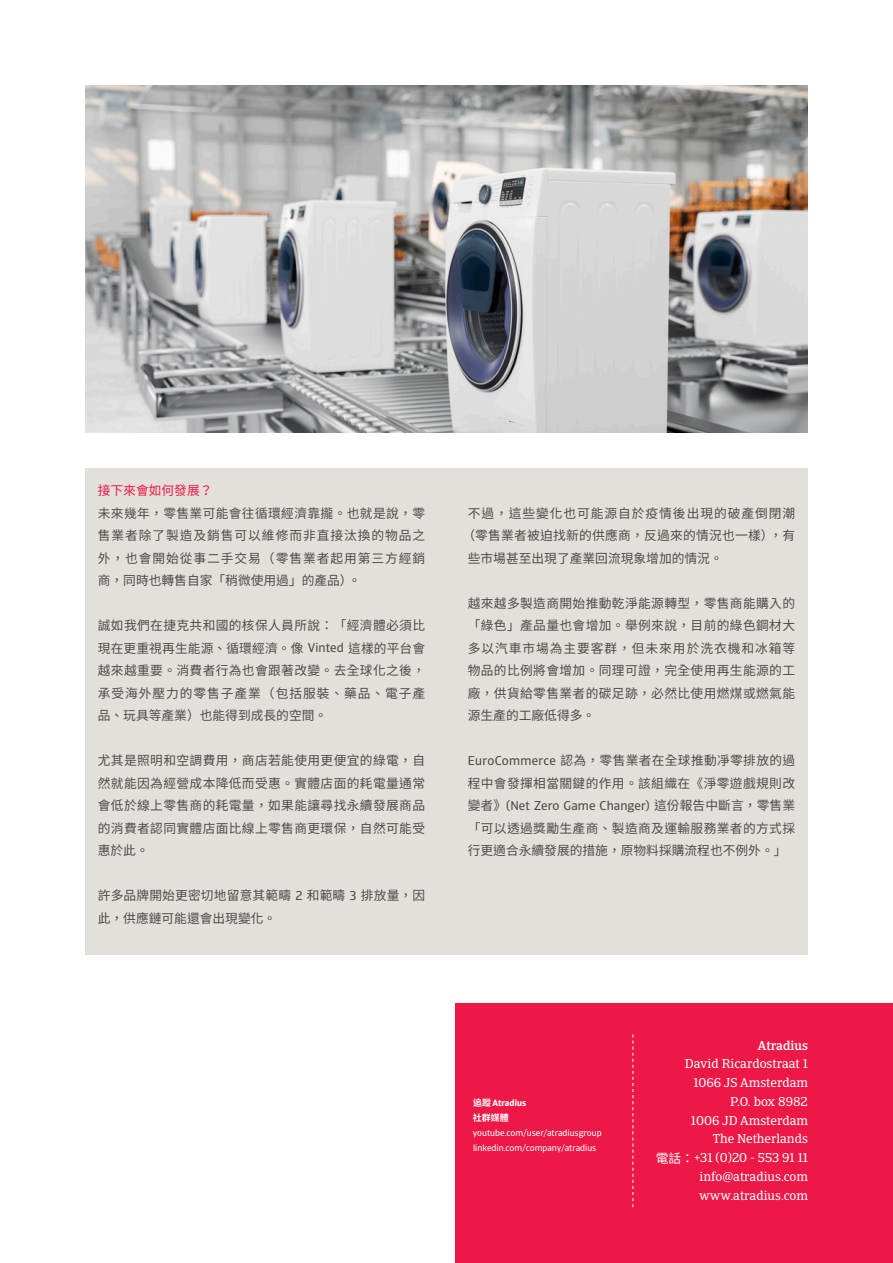
<style>
.page{position:relative;width:893px;height:1263px;background:#fff}
.page>*{position:absolute;margin:0;border:0;box-sizing:border-box;transform-origin:0 0}
.Body{font:12.75px/22.5px "Noto Sans CJ Ktc";letter-spacing:.03em;color:#4b4c4d;text-align:justify}
.body{font:12.75px/18.8px "GCO";color:#fff;text-align:right}
.Body-2{font:12.75px/22.5px "Noto Sans CJ Ktc";letter-spacing:.01em;color:#4b4c4d}
.Body-3{font:12.75px "Noto Sans CJ Ktc";letter-spacing:.075em;color:#4b4c4d}
.Body-4{font:12.75px "Noto Sans CJ Ktc";color:#4b4c4d}
.subheading{font:12.75px "Noto Sans CJ Ktc";color:#ed1845}
.body-2{font:500 12.75px "GCO";color:#fff}
.subheading-2{font:9px/15px "GCO Sans";color:#fff}
.s1{font-family:"GCO Sans"}
.s2{font-family:"Noto Sans CJ Ktc";font-weight:700}
.s3{font-weight:700}
.s4{font-family:"Noto Sans CJ Ktc"}
</style>
<div class="page">
<div style="left:455px;top:1003px;width:438px;height:260px;background:#ed1845"></div>
<svg style="left:632px;top:1034px;width:1px;height:173px"></svg>
<div style="left:419px;top:468px;width:53px;height:486px;background:#e3dfda"></div>
<div style="left:85px;top:468px;width:353px;height:486px;background:#e3dfda"></div>
<img style="left:85px;top:85px;width:723px;height:347px">
<div style="left:455px;top:468px;width:353px;height:486px;background:#e3dfda"></div>
<p class="subheading" style="left:98px;top:483px;width:116px">接下來會如何發展？</p>
<p class="Body" style="left:98px;top:502px;width:329px">未來幾年，零售業可能會往循環經濟靠攏。也就是說，零售業者除了製造及銷售可以維修而非直接汰換的物品之外，也會開始從事二手交易（零售業者起用第三方經銷商，同時也轉售自家「稍微使用過」的產品）。</p>
<p class="Body" style="left:98px;top:615px;width:329px">誠如我們在捷克共和國的核保人員所說：「經濟體必須比現在更重視再生能源、循環經濟。像 <span class="s1">Vinted</span> 這樣的平台會越來越重要。消費者行為也會跟著改變。去全球化之後，承受海外壓力的零售子產業（包括服裝、藥品、電子產品、玩具等產業）也能得到成長的空間。</p>
<p class="Body" style="left:98px;top:750px;width:329px">尤其是照明和空調費用，商店若能使用更便宜的綠電，自然就能因為經營成本降低而受惠。實體店面的耗電量通常會低於線上零售商的耗電量，如果能讓尋找永續發展商品的消費者認同實體店面比線上零售商更環保，自然可能受惠於此。</p>
<p class="Body-2" style="left:98px;top:885px;width:329px">許多品牌開始更密切地留意其範疇 <span class="s1">2</span> 和範疇 <span class="s1">3</span> 排放量，因此，供應鏈可能還會出現變化。</p>
<p class="Body-3" style="left:468px;top:506px;width:329px">不過，這些變化也可能源自於疫情後出現的破產倒閉潮</p>
<p class="Body" style="left:462px;top:524px;width:334px">（零售業者被迫找新的供應商，反過來的情況也一樣），有</p>
<p class="Body-4" style="left:468px;top:551px;width:256px">些市場甚至出現了產業回流現象增加的情況。</p>
<p class="Body" style="left:468px;top:592px;width:329px">越來越多製造商開始推動乾淨能源轉型，零售商能購入的「綠色」產品量也會增加。舉例來說，目前的綠色鋼材大多以汽車市場為主要客群，但未來用於洗衣機和冰箱等物品的比例將會增加。同理可證，完全使用再生能源的工廠，供貨給零售業者的碳足跡，必然比使用燃煤或燃氣能源生產的工廠低得多。</p>
<p class="Body" style="left:468px;top:749px;width:329px"><span class="s1">EuroCommerce</span> 認為，零售業者在全球推動凈零排放的過程中會發揮相當關鍵的作用。該組織在《淨零遊戲規則改變者》<span class="s1">(Net Zero Game Changer)</span> 這份報告中斷言，零售業「可以透過獎勵生產商、製造商及運輸服務業者的方式採行更適合永續發展的措施，原物料採購流程也不例外。」</p>
<p class="subheading-2" style="left:473px;top:1095px;width:130px"><span class="s2">追蹤</span> <span class="s3">Atradius<br></span><span class="s2">社群媒體</span>youtube.com/user/atradiusgroup</p>
<p class="subheading-2" style="left:473px;top:1140px;width:125px">linkedin.com/company/atradius</p>
<p class="body-2" style="left:758px;top:1037px;width:52px">Atradius</p>
<p class="body" style="left:685px;top:1055px;width:125px">David Ricardostraat 1<br>1066 JS Amsterdam</p>
<p class="body" style="left:691px;top:1092px;width:119px">P.O. box 8982<br>1006 JD Amsterdam</p>
<p class="body" style="left:713px;top:1130px;width:97px">The Netherlands</p>
<p class="body" style="left:656px;top:1148px;width:154px"><span class="s4">電話：</span>+31 (0)20 - 553 91 11</p>
<p class="body" style="left:699px;top:1167px;width:110px;text-align:left">info@atradius.com www.atradius.com</p>
</div>
